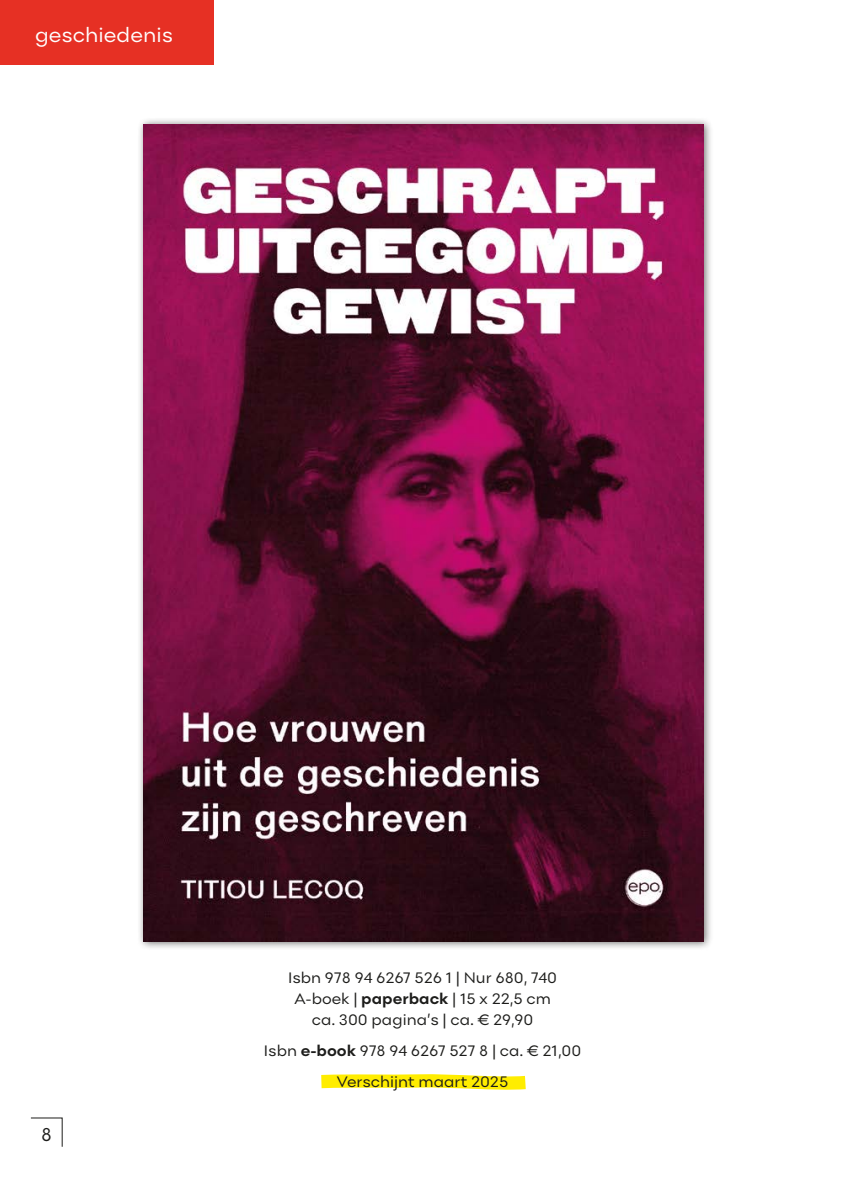
<style>
.page{position:relative;width:844px;height:1181px;background:#fff}
.page>*{position:absolute;margin:0;border:0;box-sizing:border-box;transform-origin:0 0}
.t1{font:21px "Point";color:#fff}
.t2{font:19.25px "Point";color:#1d1d1b}
.t3{font:15.75px/21px "Point";color:#1d1d1b;text-align:center}
.s1{font-weight:700}
</style>
<div class="page">
<svg style="left:321px;top:1074px;width:205px;height:16px;background:#fff02c"></svg>
<svg style="left:30px;top:1117px;width:33px;height:30px"></svg>
<div style="left:0;top:0;width:213px;height:64px;background:#e63024"></div>
<div style="left:137px;top:117px;width:576px;height:834px;background:#1d1d1b;opacity:.65"></div>
<img style="left:144px;top:124px;width:559px;height:817px">
<h1 class="t1" style="left:35px;top:22px;width:140px">geschiedenis</h1>
<p class="t2" style="left:41px;top:1122px;width:12px">8</p>
<p class="t3" style="left:288px;top:967px;width:270px">Isbn 978 94 6267 526 1 | Nur 680, 740<br>A-boek | <span class="s1">paperback</span> | 15 x 22,5 cm ca. 300 pagina’s | ca. € 29,90</p>
<p class="t3" style="left:264px;top:1034px;width:319px;line-height:31px">Isbn <span class="s1">e-book</span> 978 94 6267 527 8 | ca. € 21,00<br>Verschijnt maart 2025</p>
</div>
